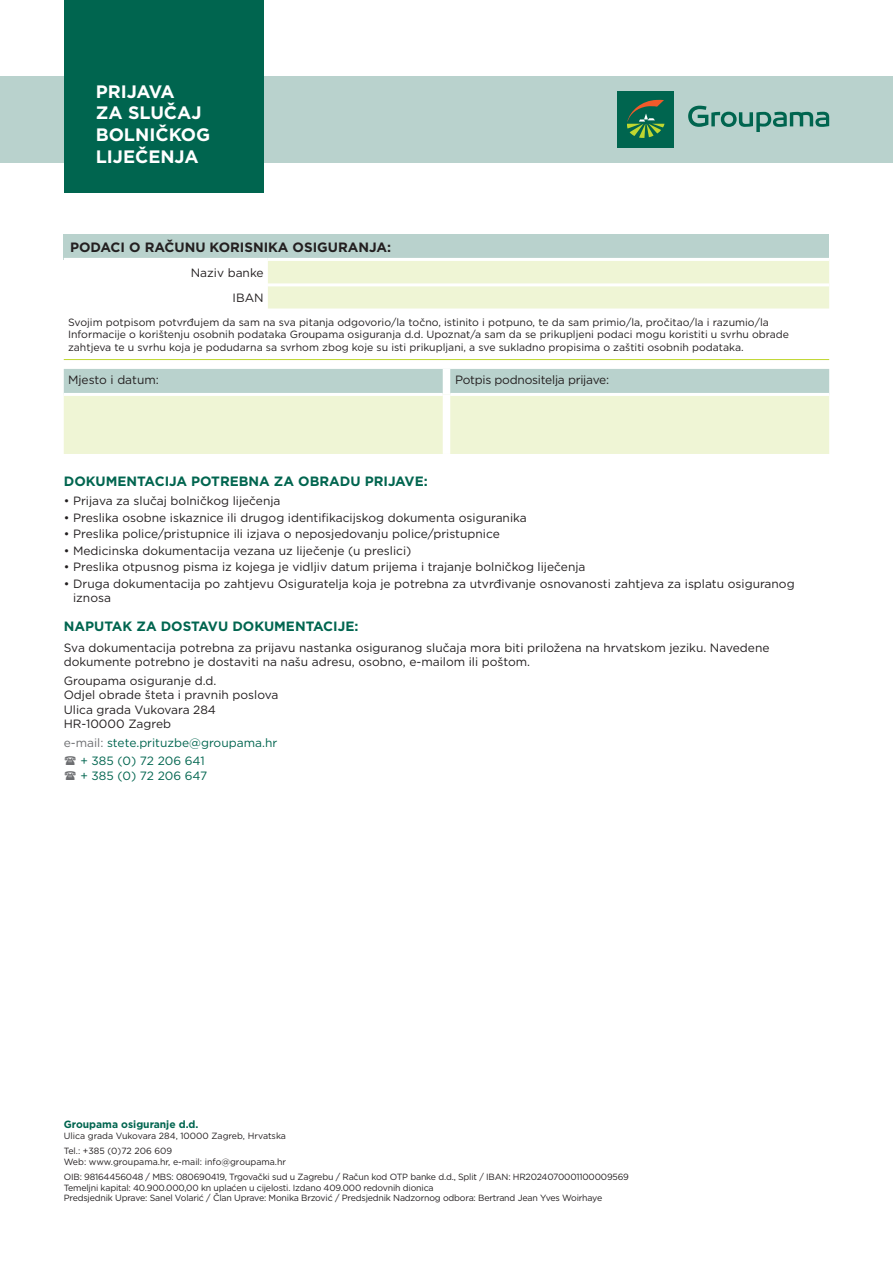
<style>
.page{position:relative;width:893px;height:1263px;background:#fff}
.page>*{position:absolute;margin:0;border:0;box-sizing:border-box;transform-origin:0 0}
.t1{font:700 18px/21.6px "Gotham";color:#fff}
.t2{font:700 13.5px "Gotham";color:#00654f}
.t3{font:700 13.5px "Gotham";color:#231f20}
.t4{font:12px/14.4px "Gotham";color:#231f20}
.t5{font:12px/18.6px "Gotham";color:#00654f}
.t6{font:12px "Gotham";letter-spacing:-.02em;color:#231f20}
.t7{font:10.5px/12.6px "Gotham";color:#231f20}
.t8{font:700 10.5px "Gotham";color:#00654f}
.t9{font:9px/15px "Gotham";letter-spacing:-.02em;color:#231f20}
.t10{font:9px/15px "Gotham";color:#231f20}
.s1{color:#6d6e71}
</style>
<div class="page">
<div style="left:0;top:76px;width:893px;height:86px;background:#b9d2cd"></div>
<svg style="left:688px;top:106px;width:141px;height:26px"></svg>
<div style="left:618px;top:91px;width:56px;height:56px;background:#00654f"></div>
<svg style="left:627px;top:100px;width:37px;height:38px"></svg>
<div style="left:64px;top:0;width:200px;height:193px;background:#00654f"></div>
<div style="left:64px;top:234px;width:765px;height:25px;background:#b9d2cd"></div>
<div style="left:268px;top:261px;width:561px;height:47px;background:#eff5d5"></div>
<hr style="left:64px;top:359px;width:204px;height:1px;background:#bfd730">
<hr style="left:268px;top:359px;width:561px;height:1px;background:#bfd730">
<hr style="left:268px;top:283px;width:561px;height:3px;background:#fff">
<hr style="left:64px;top:258px;width:204px;height:3px;background:#fff">
<hr style="left:268px;top:258px;width:561px;height:3px;background:#fff">
<div style="left:64px;top:369px;width:765px;height:24px;background:#b9d2cd"></div>
<div style="left:64px;top:396px;width:765px;height:58px;background:#eff5d5"></div>
<div style="left:443px;top:369px;width:7px;height:25px;background:#fff"></div>
<div style="left:443px;top:394px;width:7px;height:60px;background:#fff"></div>
<h1 class="t1" style="left:96px;top:80px;width:116px">PRIJAVA<br>ZA SLUČAJ<br>BOLNIČKOG<br>LIJEČENJA</h1>
<p class="t3" style="left:70px;top:238px;width:322px">PODACI O RAČUNU KORISNIKA OSIGURANJA:</p>
<p class="t4" style="left:191px;top:260px;width:74px;line-height:24.6px;text-align:right">Naziv banke<br>IBAN</p>
<p class="t7" style="left:68px;top:315px;width:723px">Svojim potpisom potvrđujem da sam na sva pitanja odgovorio/la točno, istinito i potpuno, te da sam primio/la, pročitao/la i razumio/la<br>Informacije o korištenju osobnih podataka Groupama osiguranja d.d. Upoznat/a sam da se prikupljeni podaci mogu koristiti u svrhu obrade zahtjeva te u svrhu koja je podudarna sa svrhom zbog koje su isti prikupljani, a sve sukladno propisima o zaštiti osobnih podataka.</p>
<p class="t4" style="left:68px;top:373px;width:92px">Mjesto i datum:</p>
<p class="t6" style="left:455px;top:372px;width:156px">Potpis podnositelja prijave:</p>
<p class="t2" style="left:64px;top:473px;width:365px">DOKUMENTACIJA POTREBNA ZA OBRADU PRIJAVE:</p>
<p class="t4" style="left:64px;top:493px;width:218px">• Prijava za slučaj bolničkog liječenja</p>
<p class="t4" style="left:64px;top:510px;width:465px">• Preslika osobne iskaznice ili drugog identifikacijskog dokumenta osiguranika</p>
<p class="t4" style="left:64px;top:526px;width:437px">• Preslika police/pristupnice ili izjava o neposjedovanju police/pristupnice</p>
<p class="t4" style="left:64px;top:543px;width:349px">• Medicinska dokumentacija vezana uz liječenje (u preslici)</p>
<p class="t4" style="left:64px;top:559px;width:523px">• Preslika otpusnog pisma iz kojega je vidljiv datum prijema i trajanje bolničkog liječenja</p>
<p class="t4" style="left:73px;top:576px;width:723px;text-indent:-9px">• Druga dokumentacija po zahtjevu Osiguratelja koja je potrebna za utvrđivanje osnovanosti zahtjeva za isplatu osiguranog iznosa</p>
<p class="t2" style="left:64px;top:617px;width:296px">NAPUTAK ZA DOSTAVU DOKUMENTACIJE:</p>
<p class="t4" style="left:64px;top:640px;width:707px">Sva dokumentacija potrebna za prijavu nastanka osiguranog slučaja mora biti priložena na hrvatskom jeziku. Navedene dokumente potrebno je dostaviti na našu adresu, osobno, e-mailom ili poštom.</p>
<p class="t4" style="left:64px;top:673px;width:216px">Groupama osiguranje d.d.<br>Odjel obrade šteta i pravnih poslova<br>Ulica grada Vukovara 284<br>HR-10000 Zagreb</p>
<p class="t5" style="left:80px;top:733px;width:198px;text-indent:-17px"><span class="s1">e-mail:</span> stete.prituzbe@groupama.hr + 385 (0) 72 206 641</p>
<p class="t5" style="left:80px;top:766px;width:128px">+ 385 (0) 72 206 647</p>
<p class="t8" style="left:64px;top:1117px;width:136px">Groupama osiguranje d.d.</p>
<p class="t10" style="left:64px;top:1128px;width:224px">Ulica grada Vukovara 284, 10000 Zagreb, Hrvatska<br>Tel.: +385 (0)72 206 609</p>
<p class="t9" style="left:64px;top:1154px;width:567px">Web: www.groupama.hr, e-mail: info@groupama.hr<br>OIB: 98164456048 / MBS: 080690419, Trgovački sud u Zagrebu / Račun kod OTP banke d.d., Split / IBAN: HR2024070001100009569</p>
<p class="t9" style="left:64px;top:1182px;width:540px;line-height:10.8px">Temeljni kapital: 40.900.000,00 kn uplaćen u cijelosti. Izdano 409.000 redovnih dionica<br>Predsjednik Uprave: Sanel Volarić / Član Uprave: Monika Brzović / Predsjednik Nadzornog odbora: Bertrand Jean Yves Woirhaye</p>
</div>
